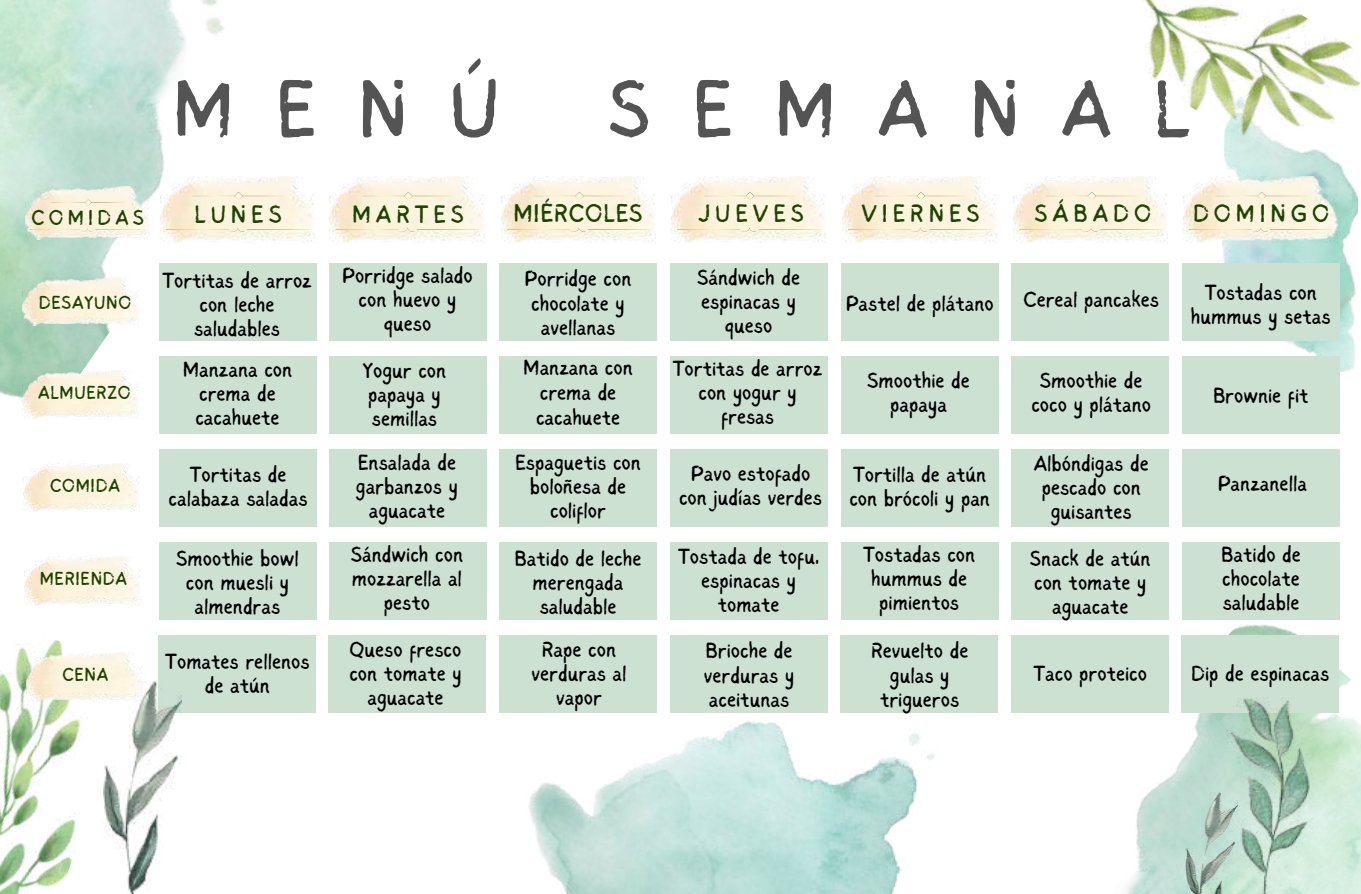
<style>
.page{position:relative;width:1361px;height:894px;background:#fff}
.page>*{position:absolute;margin:0;border:0;box-sizing:border-box;transform-origin:0 0}
.t1{font:82.05px "Sigher";letter-spacing:.51em;color:#545454}
.t2{font:25.65px "Sigher";letter-spacing:.035em;color:#1b4402}
.t3{font:25.2px "Sigher";letter-spacing:.2em;color:#1b4402}
.t4{font:21.9px/24px "Sigher";color:#000;text-align:center}
.t5{font:21.6px "Sigher";letter-spacing:.2em;color:#1b4402}
.t6{font:18.9px "Sigher";letter-spacing:.04em;color:#1b4402}
</style>
<div class="page">
<img style="left:1018px;top:600px;width:342px;height:293px">
<img style="left:524px;top:712px;width:414px;height:181px">
<img style="left:1218px;top:177px;width:140px;height:195px">
<img style="left:0;top:0;width:309px;height:434px">
<img style="left:160px;top:177px;width:154px;height:65px">
<svg style="left:192px;top:191px;width:91px;height:9px"></svg>
<svg style="left:165px;top:226px;width:145px;height:6px"></svg>
<img style="left:330px;top:177px;width:154px;height:65px">
<svg style="left:362px;top:191px;width:91px;height:9px"></svg>
<svg style="left:335px;top:226px;width:145px;height:6px"></svg>
<img style="left:501px;top:177px;width:154px;height:65px">
<svg style="left:533px;top:191px;width:91px;height:9px"></svg>
<svg style="left:506px;top:226px;width:145px;height:6px"></svg>
<img style="left:671px;top:177px;width:154px;height:65px">
<svg style="left:703px;top:191px;width:92px;height:9px"></svg>
<svg style="left:677px;top:226px;width:144px;height:6px"></svg>
<img style="left:842px;top:177px;width:154px;height:65px">
<svg style="left:874px;top:191px;width:91px;height:9px"></svg>
<svg style="left:847px;top:226px;width:145px;height:6px"></svg>
<img style="left:25px;top:187px;width:124px;height:53px">
<svg style="left:51px;top:199px;width:73px;height:7px"></svg>
<svg style="left:29px;top:227px;width:117px;height:5px"></svg>
<img style="left:23px;top:277px;width:116px;height:48px">
<img style="left:23px;top:370px;width:116px;height:48px">
<img style="left:24px;top:463px;width:116px;height:48px">
<img style="left:24px;top:556px;width:116px;height:49px">
<img style="left:1013px;top:177px;width:154px;height:65px">
<svg style="left:1045px;top:191px;width:91px;height:9px"></svg>
<svg style="left:1018px;top:226px;width:145px;height:6px"></svg>
<img style="left:1183px;top:177px;width:154px;height:65px">
<svg style="left:1215px;top:191px;width:91px;height:9px"></svg>
<svg style="left:1188px;top:226px;width:145px;height:6px"></svg>
<div style="left:159px;top:263px;width:158px;height:77px;background:#cce1d2"></div>
<div style="left:329px;top:263px;width:157px;height:77px;background:#cce1d2"></div>
<div style="left:499px;top:263px;width:158px;height:77px;background:#cce1d2"></div>
<div style="left:670px;top:263px;width:157px;height:77px;background:#cce1d2"></div>
<div style="left:840px;top:263px;width:158px;height:77px;background:#cce1d2"></div>
<div style="left:1011px;top:263px;width:157px;height:77px;background:#cce1d2"></div>
<div style="left:1181px;top:263px;width:158px;height:77px;background:#cce1d2"></div>
<div style="left:159px;top:356px;width:158px;height:77px;background:#cce1d2"></div>
<div style="left:329px;top:356px;width:157px;height:77px;background:#cce1d2"></div>
<div style="left:499px;top:356px;width:158px;height:77px;background:#cce1d2"></div>
<div style="left:670px;top:356px;width:157px;height:77px;background:#cce1d2"></div>
<div style="left:840px;top:356px;width:158px;height:77px;background:#cce1d2"></div>
<div style="left:1011px;top:356px;width:157px;height:77px;background:#cce1d2"></div>
<div style="left:1181px;top:356px;width:158px;height:77px;background:#cce1d2"></div>
<div style="left:159px;top:449px;width:158px;height:77px;background:#cce1d2"></div>
<div style="left:329px;top:449px;width:157px;height:77px;background:#cce1d2"></div>
<div style="left:499px;top:449px;width:158px;height:77px;background:#cce1d2"></div>
<div style="left:670px;top:449px;width:157px;height:77px;background:#cce1d2"></div>
<div style="left:840px;top:449px;width:158px;height:77px;background:#cce1d2"></div>
<div style="left:1011px;top:449px;width:157px;height:77px;background:#cce1d2"></div>
<div style="left:1181px;top:449px;width:158px;height:77px;background:#cce1d2"></div>
<div style="left:159px;top:542px;width:158px;height:77px;background:#cce1d2"></div>
<div style="left:329px;top:542px;width:157px;height:77px;background:#cce1d2"></div>
<div style="left:499px;top:542px;width:158px;height:77px;background:#cce1d2"></div>
<div style="left:670px;top:542px;width:157px;height:77px;background:#cce1d2"></div>
<div style="left:840px;top:542px;width:158px;height:77px;background:#cce1d2"></div>
<div style="left:1011px;top:542px;width:157px;height:77px;background:#cce1d2"></div>
<div style="left:1181px;top:542px;width:158px;height:77px;background:#cce1d2"></div>
<div style="left:158px;top:635px;width:158px;height:77px;background:#cce1d2"></div>
<div style="left:328px;top:635px;width:158px;height:77px;background:#cce1d2"></div>
<div style="left:499px;top:635px;width:157px;height:77px;background:#cce1d2"></div>
<div style="left:669px;top:635px;width:158px;height:77px;background:#cce1d2"></div>
<div style="left:840px;top:635px;width:157px;height:77px;background:#cce1d2"></div>
<div style="left:1010px;top:635px;width:158px;height:77px;background:#cce1d2"></div>
<div style="left:1181px;top:635px;width:157px;height:77px;background:#cce1d2"></div>
<img style="left:1148px;top:686px;width:176px;height:207px">
<img style="left:0;top:640px;width:104px;height:253px">
<img style="left:104px;top:681px;width:78px;height:212px">
<img style="left:26px;top:652px;width:116px;height:49px">
<img style="left:1131px;top:0;width:229px;height:177px">
<h1 class="t1" style="left:172px;top:76px;width:328px">MENÚ</h1>
<h1 class="t1" style="left:607px;top:76px;width:583px">SEMANAL</h1>
<p class="t5" style="left:32px;top:209px;width:114px">COMIDAS</p>
<p class="t3" style="left:194px;top:204px;width:89px">LUNES</p>
<p class="t3" style="left:352px;top:204px;width:113px">MARTES</p>
<p class="t2" style="left:513px;top:203px;width:131px">MIÉRCOLES</p>
<p class="t3" style="left:698px;top:203px;width:107px">JUEVES</p>
<p class="t3" style="left:861px;top:203px;width:120px">VIERNES</p>
<p class="t3" style="left:1034px;top:203px;width:118px">SÁBADO</p>
<p class="t3" style="left:1192px;top:203px;width:138px">DOMINGO</p>
<p class="t6" style="left:39px;top:295px;width:94px">DESAYUNO</p>
<p class="t6" style="left:38px;top:384px;width:94px">ALMUERZO</p>
<p class="t6" style="left:50px;top:477px;width:71px">COMIDA</p>
<p class="t6" style="left:40px;top:570px;width:89px">MERIENDA</p>
<p class="t6" style="left:62px;top:666px;width:47px">CENA</p>
<p class="t4" style="left:162px;top:270px;width:151px">Tortitas de arroz con leche saludables</p>
<p class="t4" style="left:342px;top:265px;width:132px">Porridge salado con huevo y queso</p>
<p class="t4" style="left:524px;top:268px;width:108px">Porridge con chocolate y avellanas</p>
<p class="t4" style="left:697px;top:266px;width:104px">Sándwich de espinacas y queso</p>
<p class="t4" style="left:845px;top:292px;width:149px">Pastel de plátano</p>
<p class="t4" style="left:1023px;top:289px;width:137px">Cereal pancakes</p>
<p class="t4" style="left:1190px;top:282px;width:141px">Tostadas con hummus y setas</p>
<p class="t4" style="left:183px;top:359px;width:111px">Manzana con crema de cacahuete</p>
<p class="t4" style="left:363px;top:360px;width:85px;text-align:left">Yogur con papaya y semillas</p>
<p class="t4" style="left:523px;top:357px;width:111px;line-height:24.8px">Manzana con crema de cacahuete</p>
<p class="t4" style="left:672px;top:358px;width:151px">Tortitas de arroz con yogur y fresas</p>
<p class="t4" style="left:867px;top:369px;width:104px">Smoothie de papaya</p>
<p class="t4" style="left:1031px;top:369px;width:121px">Smoothie de coco y plátano</p>
<p class="t4" style="left:168px;top:464px;width:140px">Tortitas de calabaza saladas</p>
<p class="t4" style="left:176px;top:547px;width:124px">Smoothie bowl con muesli y almendras</p>
<p class="t4" style="left:165px;top:651px;width:146px">Tomates rellenos de atún</p>
<p class="t4" style="left:356px;top:451px;width:104px">Ensalada de garbanzos y aguacate</p>
<p class="t4" style="left:351px;top:544px;width:114px">Sándwich con mozzarella al pesto</p>
<p class="t4" style="left:349px;top:638px;width:114px">Queso fresco con tomate y aguacate</p>
<p class="t4" style="left:515px;top:452px;width:127px">Espaguetis con boloñesa de coliflor</p>
<p class="t4" style="left:514px;top:547px;width:128px">Batido de leche merengada saludable</p>
<p class="t4" style="left:531px;top:639px;width:96px">Rape con verduras al vapor</p>
<p class="t4" style="left:679px;top:463px;width:145px">Pavo estofado con judías verdes</p>
<p class="t4" style="left:678px;top:546px;width:142px">Tostada de tofu, espinacas y tomate</p>
<p class="t4" style="left:704px;top:640px;width:92px;text-align:justify">Brioche de verduras y aceitunas</p>
<p class="t4" style="left:849px;top:464px;width:142px;text-align:left">Tortilla de atún con brócoli y pan</p>
<p class="t4" style="left:863px;top:544px;width:114px">Tostadas con hummus de pimientos</p>
<p class="t4" style="left:870px;top:640px;width:99px">Revuelto de gulas y trigueros</p>
<p class="t4" style="left:1033px;top:453px;width:117px">Albóndigas de pescado con guisantes</p>
<p class="t4" style="left:1029px;top:547px;width:122px">Snack de atún con tomate y aguacate</p>
<p class="t4" style="left:1033px;top:662px;width:115px">Taco proteico</p>
<p class="t4" style="left:1212px;top:385px;width:97px">Brownie fit</p>
<p class="t4" style="left:1217px;top:473px;width:91px">Panzanella</p>
<p class="t4" style="left:1221px;top:544px;width:81px;text-align:justify">Batido de chocolate saludable</p>
<p class="t4" style="left:1190px;top:662px;width:140px">Dip de espinacas</p>
</div>
